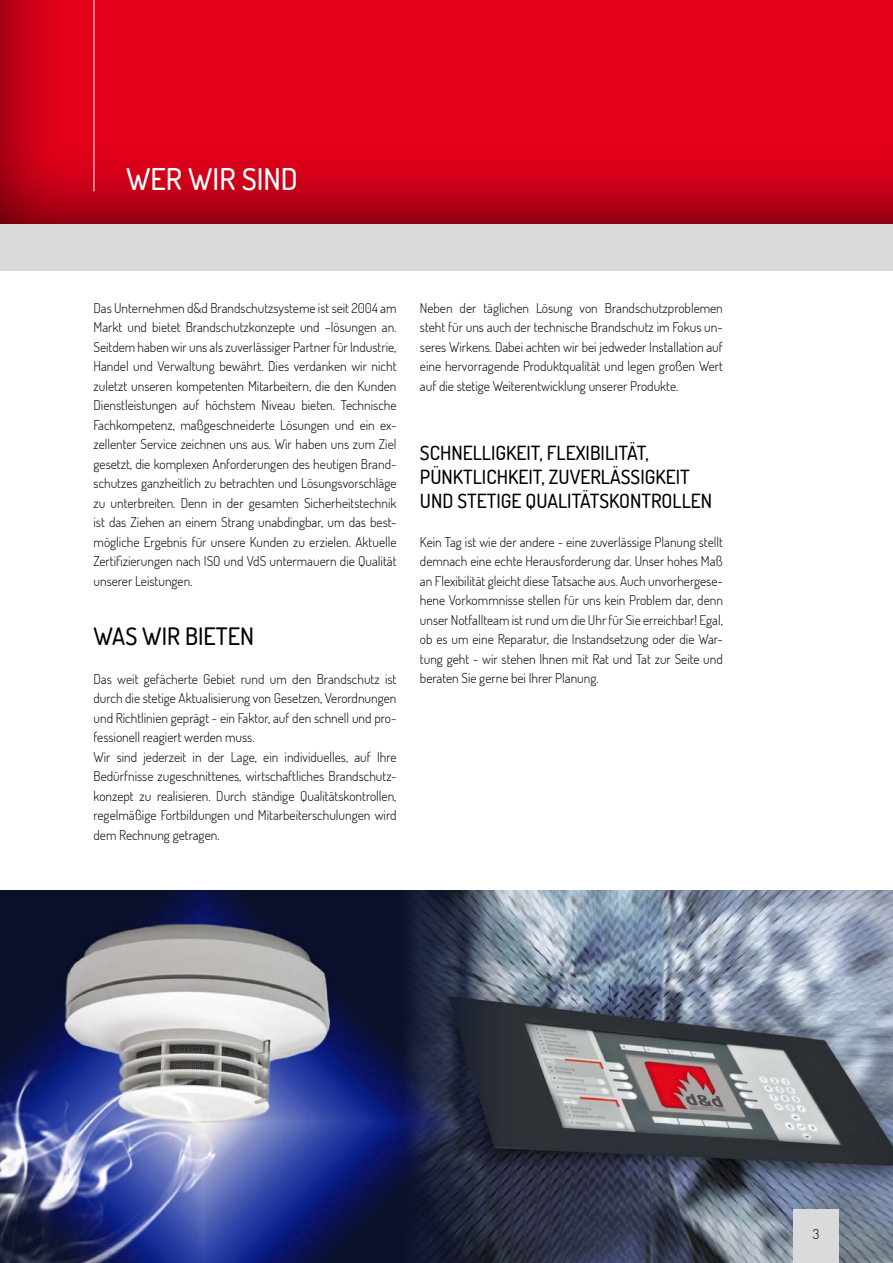
<style>
.page{position:relative;width:893px;height:1263px;background:#fff}
.page>*{position:absolute;margin:0;border:0;box-sizing:border-box;transform-origin:0 0}
.t1{font:500 30px "Dosis";color:#fff}
.t2{font:500 24px "Dosis";color:#000}
.t3{font:500 19.5px/24px "Dosis";color:#000}
.t4{font:300 13.5px/19.5px "Dosis";color:#000;text-align:justify}
</style>
<div class="page">
<div style="left:0;top:0;width:893px;height:270px;background:#d9dadb"></div>
<div style="left:0;top:0;width:893px;height:224px;background:#000;opacity:.75"></div>
<hr style="left:94px;top:0;width:1px;height:191px;background:#fff">
<img style="left:510px;top:891px;width:383px;height:372px">
<img style="left:0;top:891px;width:510px;height:372px">
<div style="left:793px;top:1210px;width:46px;height:53px;background:#d9dadb"></div>
<h1 class="t1" style="left:126px;top:160px;width:173px">WER WIR SIND</h1>
<p class="t4" style="left:94px;top:297px;width:304px">Das Unternehmen d&amp;d Brandschutzsysteme ist seit 2004 am Markt und bietet Brandschutzkonzepte und –lösungen an.<br>Seitdem haben wir uns als zuverlässiger Partner für Industrie, Handel und Verwaltung bewährt. Dies verdanken wir nicht zuletzt unseren kompetenten Mitarbeitern, die den Kunden Dienstleistungen auf höchstem Niveau bieten. Technische Fachkompetenz, maßgeschneiderte Lösungen und ein ex&shy;zellenter Service zeichnen uns aus. Wir haben uns zum Ziel gesetzt, die komplexen Anforderungen des heutigen Brand&shy;schutzes ganzheitlich zu betrachten und Lösungsvorschläge zu unterbreiten. Denn in der gesamten Sicherheitstechnik ist das Ziehen an einem Strang unabdingbar, um das best&shy;mögliche Ergebnis für unsere Kunden zu erzielen. Aktuelle Zertifizierungen nach ISO und VdS untermauern die Qualität unserer Leistungen.</p>
<h2 class="t2" style="left:94px;top:620px;width:162px">WAS WIR BIETEN</h2>
<p class="t4" style="left:94px;top:669px;width:304px;text-align:left">Das weit gefächerte Gebiet rund um den Brandschutz ist durch die stetige Aktualisierung von Gesetzen, Verordnungen und Richtlinien geprägt - ein Faktor, auf den schnell und pro&shy;fessionell reagiert werden muss.<br>Wir sind jederzeit in der Lage, ein individuelles, auf Ihre Bedürfnisse zugeschnittenes, wirtschaftliches Brandschutz&shy;konzept zu realisieren. Durch ständige Qualitätskontrollen, regelmäßige Fortbildungen und Mitarbeiterschulungen wird dem Rechnung getragen.</p>
<p class="t4" style="left:420px;top:297px;width:304px">Neben der täglichen Lösung von Brandschutzproblemen steht für uns auch der technische Brandschutz im Fokus un&shy;seres Wirkens. Dabei achten wir bei jedweder Installation auf eine hervorragende Produktqualität und legen großen Wert auf die stetige Weiterentwicklung unserer Produkte.</p>
<h3 class="t3" style="left:420px;top:440px;width:294px">SCHNELLIGKEIT, FLEXIBILITÄT,<br>PÜNKTLICHKEIT, ZUVERLÄSSIGKEIT<br>UND STETIGE QUALITÄTSKONTROLLEN</h3>
<p class="t4" style="left:420px;top:531px;width:304px">Kein Tag ist wie der andere - eine zuverlässige Planung stellt demnach eine echte Herausforderung dar. Unser hohes Maß an Flexibilität gleicht diese Tatsache aus. Auch unvorhergese&shy;hene Vorkommnisse stellen für uns kein Problem dar, denn unser Notfallteam ist rund um die Uhr für Sie erreichbar! Egal, ob es um eine Reparatur, die Instandsetzung oder die War&shy;tung geht - wir stehen Ihnen mit Rat und Tat zur Seite und beraten Sie gerne bei Ihrer Planung.</p>
<p class="t4" style="left:813px;top:1223px;width:8px">3</p>
</div>
